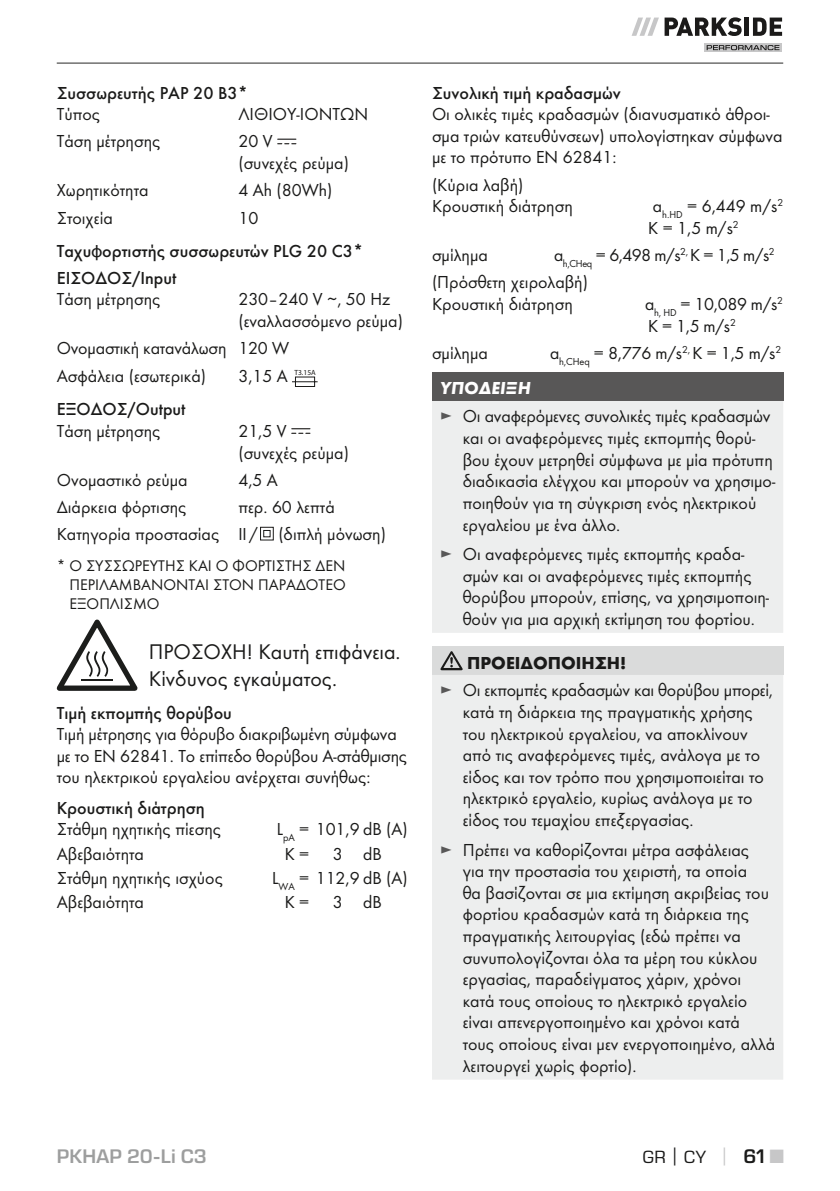
<style>
.page{position:relative;width:840px;height:1191px;background:#fff}
.page>*{position:absolute;margin:0;border:0;box-sizing:border-box;transform-origin:0 0}
.t1{font:22px/26.4px "Futura Boo";color:#1a1a19}
.t2{font:600 20px "Eurostile Next LT Pro";color:#9d9e9e}
.t3{font:18px/21.6px "Futura Boo";color:#1a1a19}
.t4{font:500 18px/27.2px "Futura";color:#1a1a19}
.t5{font:700 18px "Futura";color:#1a1a19}
.t6{font:18px "Eurostile Next LT Pro";color:#1a1a19}
.t7{font:italic 700 18px "Futura";color:#fff}
.t8{font:16px/19.2px "Futura Boo";color:#1a1a19;text-align:justify}
.t9{font:7.6px "Myriad Pro";color:#1b1a19}
.s1{color:#585757}
.s2{font-family:"Futura";font-weight:700}
.s3{font-family:"Futura";font-weight:700;color:#c7c7c8}
.s4{font-weight:600;font-size:20px}
.s5{font-family:"Futura";font-weight:700;font-size:20px;color:#c7c7c8}
</style>
<div class="page">
<hr style="left:57px;top:62px;width:725px;height:2px;background:#70706f">
<svg style="left:704px;top:43px;width:77px;height:9px"></svg>
<svg style="left:706px;top:45px;width:73px;height:5px"></svg>
<svg style="left:631px;top:18px;width:27px;height:18px"></svg>
<svg style="left:664px;top:17px;width:77px;height:19px"></svg>
<hr style="left:744px;top:18px;width:4px;height:18px;background:#1b1a19">
<svg style="left:753px;top:18px;width:28px;height:18px"></svg>
<svg style="left:277px;top:139px;width:19px;height:5px"></svg>
<svg style="left:292px;top:376px;width:25px;height:11px"></svg>
<svg style="left:291px;top:428px;width:19px;height:6px"></svg>
<svg style="left:260px;top:527px;width:14px;height:13px"></svg>
<svg style="left:56px;top:619px;width:82px;height:72px"></svg>
<div style="left:432px;top:372px;width:350px;height:29px;background:#585757"></div>
<div style="left:432px;top:401px;width:350px;height:232px;background:#edeeee"></div>
<div style="left:432px;top:646px;width:350px;height:29px;background:#dadbdb"></div>
<div style="left:432px;top:675px;width:350px;height:404px;background:#edeeee"></div>
<svg style="left:440px;top:651px;width:22px;height:19px"></svg>
<p class="t4" style="left:57px;top:80px;width:193px">Συσσωρευτής PAP 20 B3*</p>
<p class="t3" style="left:57px;top:104px;width:45px">Τύπος</p>
<p class="t3" style="left:238px;top:104px;width:131px">ΛΙΘΙΟΥ-ΙΟΝΤΩΝ</p>
<p class="t3" style="left:57px;top:131px;width:105px">Τάση μέτρησης</p>
<p class="t3" style="left:238px;top:131px;width:112px">20 V<br>(συνεχές ρεύμα)</p>
<p class="t3" style="left:57px;top:180px;width:93px">Χωρητικότητα</p>
<p class="t3" style="left:238px;top:180px;width:95px">4 Ah (80Wh)</p>
<p class="t3" style="left:57px;top:208px;width:58px">Στοιχεία</p>
<p class="t3" style="left:238px;top:208px;width:21px">10</p>
<p class="t4" style="left:57px;top:238px;width:308px">Ταχυφορτιστής συσσωρευτών PLG 20 C3*<br>ΕΙΣΟΔΟΣ/Input</p>
<p class="t3" style="left:57px;top:289px;width:105px">Τάση μέτρησης</p>
<p class="t3" style="left:238px;top:289px;width:166px">230–240 V ∼, 50 Hz (εναλλασσόμενο ρεύμα)</p>
<p class="t3" style="left:57px;top:335px;width:234px;line-height:28px">Ονομαστική κατανάλωση 120 W<br>Ασφάλεια (εσωτερικά)</p>
<p class="t3" style="left:238px;top:366px;width:51px">3,15 A</p>
<p class="t9" style="left:294px;top:367px;width:23px">T3.15A</p>
<p class="t4" style="left:57px;top:397px;width:130px">ΕΞΟΔΟΣ/Output</p>
<p class="t3" style="left:57px;top:421px;width:105px">Τάση μέτρησης</p>
<p class="t3" style="left:238px;top:421px;width:112px">21,5 V (συνεχές ρεύμα)</p>
<p class="t3" style="left:57px;top:470px;width:132px">Ονομαστικό ρεύμα</p>
<p class="t3" style="left:238px;top:470px;width:41px">4,5 A</p>
<p class="t3" style="left:57px;top:497px;width:131px">Διάρκεια φόρτισης</p>
<p class="t3" style="left:57px;top:494px;width:330px;line-height:27.2px;text-indent:181px">περ. 60 λεπτά<br>Κατηγορία προστασίας II / (διπλή μόνωση)</p>
<p class="t8" style="left:69px;top:557px;width:278px;text-indent:-13px">* Ο ΣΥΣΣΩΡΕΥΤΗΣ ΚΑΙ Ο ΦΟΡΤΙΣΤΗΣ ΔΕΝ ΠΕΡΙΛΑΜΒΑΝΟΝΤΑΙ ΣΤΟΝ ΠΑΡΑΔΟΤΕΟ ΕΞΟΠΛΙΣΜΟ</p>
<p class="t1" style="left:149px;top:639px;width:253px">ΠΡΟΣΟΧΗ! Καυτή επιφάνεια.<br>Κίνδυνος εγκαύματος.</p>
<p class="t4" style="left:57px;top:700px;width:177px">Τιμή εκπομπής θορύβου</p>
<p class="t3" style="left:57px;top:724px;width:352px">Τιμή μέτρησης για θόρυβο διακριβωμένη σύμφωνα με το ΕΝ 62841. Το επίπεδο θορύβου Α-στάθμισης του ηλεκτρικού εργαλείου ανέρχεται συνήθως:</p>
<p class="t4" style="left:57px;top:795px;width:149px">Κρουστική διάτρηση</p>
<p class="t3" style="left:57px;top:819px;width:166px">Στάθμη ηχητικής πίεσης</p>
<p class="t3" style="left:277px;top:819px;width:132px">L<sub>pA</sub> = 101,9 dB (A)</p>
<p class="t3" style="left:57px;top:843px;width:89px">Αβεβαιότητα</p>
<p class="t3" style="left:284px;top:843px;width:26px">K =</p>
<p class="t3" style="left:332px;top:843px;width:51px">3 dB</p>
<p class="t3" style="left:57px;top:868px;width:168px">Στάθμη ηχητικής ισχύος</p>
<p class="t3" style="left:272px;top:868px;width:137px">L<sub>WA</sub> = 112,9 dB (A)</p>
<p class="t3" style="left:57px;top:892px;width:89px">Αβεβαιότητα</p>
<p class="t3" style="left:284px;top:892px;width:26px">K =</p>
<p class="t3" style="left:332px;top:892px;width:51px">3 dB</p>
<p class="t4" style="left:432px;top:80px;width:190px">Συνολική τιμή κραδασμών</p>
<p class="t3" style="left:432px;top:104px;width:352px">Οι ολικές τιμές κραδασμών (διανυσματικό άθροι&shy;σμα τριών κατευθύνσεων) υπολογίστηκαν σύμφωνα με το πρότυπο EN 62841:</p>
<p class="t3" style="left:432px;top:175px;width:142px">(Κύρια λαβή)<br>Κρουστική διάτρηση</p>
<p class="t3" style="left:648px;top:196px;width:136px">a<sub>h.HD</sub> = 6,449 m/s<sup>2<br></sup>K = 1,5 m/s<sup>2</sup></p>
<p class="t3" style="left:432px;top:242px;width:344px;line-height:27.2px;text-indent:122px">a<sub>h,CHeq</sub> = 6,498 m/s<sup>2,</sup> K = 1,5 m/s<sup>2 </sup>(Πρόσθετη χειρολαβή)</p>
<p class="t3" style="left:432px;top:294px;width:142px">Κρουστική διάτρηση</p>
<p class="t3" style="left:644px;top:294px;width:139px">a<sub>h,</sub> <sub>HD</sub> = 10,089 m/s<sup>2<br></sup>K = 1,5 m/s<sup>2</sup></p>
<p class="t3" style="left:432px;top:343px;width:57px">σμίλημα</p>
<p class="t3" style="left:550px;top:343px;width:232px">a<sub>h,CHeq</sub> = 8,776 m/s<sup>2,</sup> K = 1,5 m/s<sup>2</sup></p>
<p class="t7" style="left:440px;top:382px;width:92px">ΥΠΟΔΕΙΞΗ</p>
<p class="t3" style="left:462px;top:406px;width:314px;text-indent:-23px"><span class="s1">►</span> Οι αναφερόμενες συνολικές τιμές κραδασμών και οι αναφερόμενες τιμές εκπομπής θορύ&shy;βου έχουν μετρηθεί σύμφωνα με μία πρότυπη διαδικασία ελέγχου και μπορούν να χρησιμο&shy;ποιηθούν για τη σύγκριση ενός ηλεκτρικού εργαλείου με ένα άλλο.</p>
<p class="t3" style="left:462px;top:544px;width:308px;text-indent:-23px"><span class="s1">►</span> Οι αναφερόμενες τιμές εκπομπής κραδα&shy;σμών και οι αναφερόμενες τιμές εκπομπής θορύβου μπορούν, επίσης, να χρησιμοποιη&shy;θούν για μια αρχική εκτίμηση του φορτίου.</p>
<p class="t5" style="left:467px;top:655px;width:161px">ΠΡΟΕΙΔΟΠΟΙΗΣΗ!</p>
<p class="t3" style="left:462px;top:680px;width:311px;text-indent:-23px"><span class="s1">►</span> Οι εκπομπές κραδασμών και θορύβου μπορεί, κατά τη διάρκεια της πραγματικής χρήσης του ηλεκτρικού εργαλείου, να αποκλίνουν από τις αναφερόμενες τιμές, ανάλογα με το είδος και τον τρόπο που χρησιμοποιείται το ηλεκτρικό εργαλείο, κυρίως ανάλογα με το είδος του τεμαχίου επεξεργασίας.</p>
<p class="t3" style="left:462px;top:839px;width:314px;text-indent:-23px"><span class="s1">►</span> Πρέπει να καθορίζονται μέτρα ασφάλειας για την προστασία του χειριστή, τα οποία<br>θα βασίζονται σε μια εκτίμηση ακριβείας του φορτίου κραδασμών κατά τη διάρκεια της πραγματικής λειτουργίας (εδώ πρέπει να συνυπολογίζονται όλα τα μέρη του κύκλου εργασίας, παραδείγματος χάριν, χρόνοι κατά τους οποίους το ηλεκτρικό εργαλείο είναι απενεργοποιημένο και χρόνοι κατά τους οποίους είναι μεν ενεργοποιημένο, αλλά λειτουργεί χωρίς φορτίο).</p>
<p class="t3" style="left:432px;top:245px;width:57px">σμίλημα</p>
<p class="t2" style="left:57px;top:1144px;width:151px">PKHAP 20-Li C3</p>
<p class="t6" style="left:642px;top:1145px;width:142px">GR<span class="s2">│</span>CY <span class="s3">│</span> <span class="s4">61</span> <span class="s5">■</span></p>
</div>
